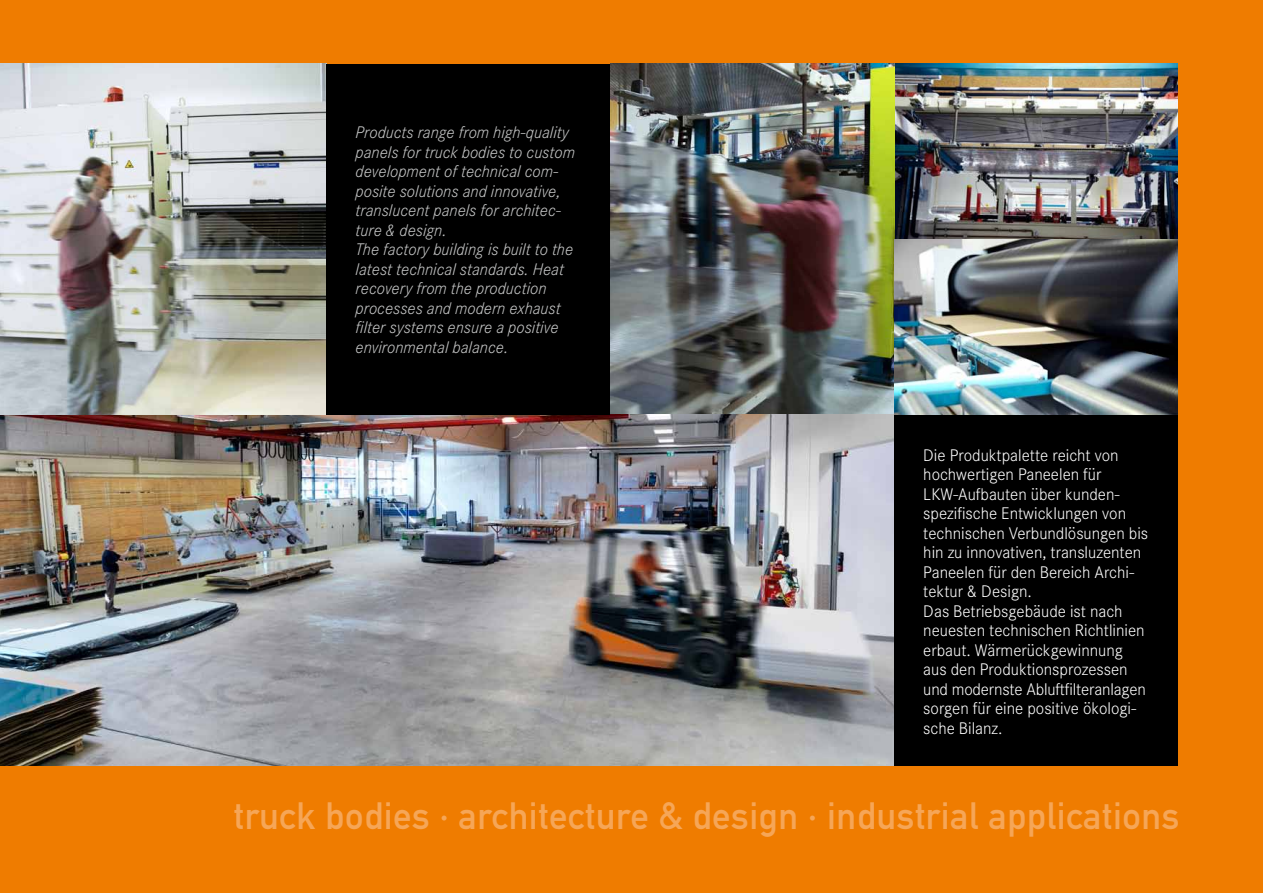
<style>
.page{position:relative;width:1263px;height:893px;background:#ef7c00}
.page>*{position:absolute;margin:0;border:0;box-sizing:border-box;transform-origin:0 0}
.t1{font:37.5px "DIN Mittelschrift";letter-spacing:.015em;color:#f6a657}
.t2{font:300 16.5px/19.5px "Corporate SBQ";color:#fff}
.t3{font:italic 300 16.5px/19.5px "Corporate SBQ";color:#c5c6c6}
</style>
<div class="page">
<img style="left:894px;top:64px;width:284px;height:175px">
<img style="left:610px;top:64px;width:284px;height:351px">
<img style="left:0;top:415px;width:894px;height:350px">
<img style="left:0;top:64px;width:326px;height:351px">
<div style="left:894px;top:415px;width:284px;height:350px;background:#000"></div>
<img style="left:894px;top:239px;width:284px;height:176px">
<div style="left:326px;top:64px;width:284px;height:351px;background:#000"></div>
<p class="t3" style="left:356px;top:123px;width:221px">Products range from high-quality panels for truck bodies to custom development of technical com&shy;posite solutions and innovative, translucent panels for architec&shy;ture &amp; design.<br>The factory building is built to the latest technical standards. Heat recovery from the production processes and modern exhaust filter systems ensure a positive environmental balance.</p>
<p class="t2" style="left:923px;top:446px;width:226px">Die Produktpalette reicht von hochwertigen Paneelen für<br>LKW-Aufbauten über kunden&shy;spezifische Entwicklungen von technischen Verbundlösungen bis hin zu innovativen, transluzenten<br>Paneelen für den Bereich Archi&shy;tektur &amp; Design.<br>Das Betriebsgebäude ist nach neuesten technischen Richtlinien erbaut. Wärmerückgewinnung aus den Produktionsprozessen und modernste Abluftfilteranlagen sorgen für eine positive ökologi&shy;sche Bilanz.</p>
<h1 class="t1" style="left:234px;top:794px;width:947px">truck bodies · architecture &amp; design · industrial applications</h1>
</div>
